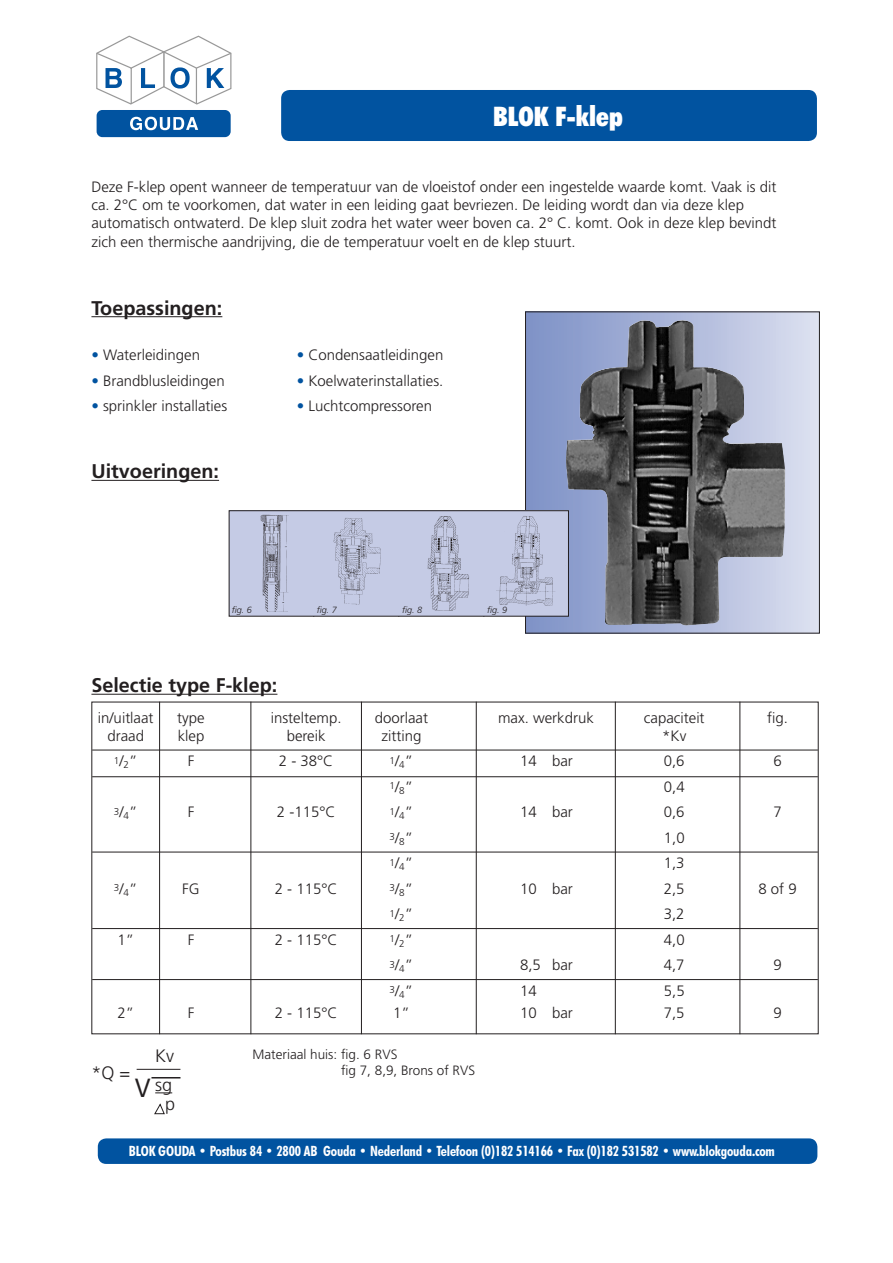
<style>
.page{position:relative;width:893px;height:1263px;background:#fff}
.page>*{position:absolute;margin:0;border:0;box-sizing:border-box;transform-origin:0 0}
.Normaal{font:300 36px "Frutiger LT";color:#231f20}
.Normaal-2{font:900 condensed 27px "Futura BT";color:#fff}
.Normaal-3{font:700 19.8px "Frutiger LT";color:#231f20}
.Normaal-4{font:300 18px "Frutiger LT";color:#231f20}
.Normaal-5{font:300 15px/18px "Frutiger LT";color:#231f20}
.Normaal-6{font:700 condensed 14.25px "Futura BT";letter-spacing:-.01em;color:#fff}
.Normaal-7{font:300 13.5px/16.2px "Frutiger LT";color:#231f20}
.Normaal-8{font:300 9.9px "Frutiger LT";color:#231f20}
.Normaal-9{font:italic 300 9px "Frutiger LT";color:#231f20}
.s1{color:#0153a0}
.s2{font-size:15px}
</style>
<div class="page">
<hr style="left:91px;top:316px;width:131px;height:1px;background:#231f20">
<hr style="left:91px;top:480px;width:128px;height:1px;background:#231f20">
<hr style="left:91px;top:694px;width:186px;height:1px;background:#231f20">
<hr style="left:92px;top:750px;width:726px;height:1px;background:#231f20">
<hr style="left:92px;top:776px;width:726px;height:1px;background:#231f20">
<hr style="left:92px;top:852px;width:726px;height:1px;background:#231f20">
<hr style="left:92px;top:928px;width:726px;height:1px;background:#231f20">
<hr style="left:92px;top:979px;width:726px;height:1px;background:#231f20">
<hr style="left:159px;top:702px;width:1px;height:332px;background:#231f20">
<hr style="left:250px;top:702px;width:1px;height:332px;background:#231f20">
<hr style="left:361px;top:702px;width:1px;height:332px;background:#231f20">
<hr style="left:476px;top:702px;width:1px;height:332px;background:#231f20">
<hr style="left:615px;top:702px;width:1px;height:332px;background:#231f20">
<hr style="left:739px;top:702px;width:1px;height:332px;background:#231f20">
<svg style="left:155px;top:1092px;width:17px;height:1px"></svg>
<svg style="left:151px;top:1077px;width:29px;height:1px"></svg>
<hr style="left:137px;top:1069px;width:43px;height:1px;background:#231f20">
<div style="left:525px;top:312px;width:294px;height:321px;background:linear-gradient(to right,#7c8fc6,#dbdfef)"></div>
<img style="left:566px;top:320px;width:219px;height:306px">
<div style="left:525px;top:311px;width:295px;height:322px;border:1px solid #231f20"></div>
<svg style="left:154px;top:1103px;width:11px;height:12px"></svg>
<div style="left:229px;top:511px;width:339px;height:105px;background:#c5cbe5"></div>
<div style="left:229px;top:510px;width:340px;height:107px;border:1px solid #231f20"></div>
<img style="left:260px;top:514px;width:28px;height:98px">
<img style="left:333px;top:518px;width:48px;height:87px">
<img style="left:427px;top:516px;width:42px;height:95px">
<img style="left:490px;top:510px;width:75px;height:96px">
<div style="left:98px;top:1138px;width:719px;height:26px;background:#0153a0;border-radius:9px"></div>
<div style="left:281px;top:90px;width:536px;height:51px;background:#0153a0;border-radius:9px"></div>
<svg style="left:96px;top:35px;width:136px;height:70px"></svg>
<div style="left:97px;top:110px;width:134px;height:27px;background:#0153a0;border-radius:6px"></div>
<svg style="left:130px;top:117px;width:68px;height:13px"></svg>
<p class="Normaal-2" style="left:493px;top:100px;width:132px">BLOK F-klep</p>
<p class="Normaal-5" style="left:91px;top:178px;width:687px">Deze F-klep opent wanneer de temperatuur van de vloeistof onder een ingestelde waarde komt. Vaak is dit ca. 2°C om te voorkomen, dat water in een leiding gaat bevriezen. De leiding wordt dan via deze klep automatisch ontwaterd. De klep sluit zodra het water weer boven ca. 2° C. komt. Ook in deze klep bevindt</p>
<p class="Normaal-5" style="left:91px;top:233px;width:486px">zich een thermische aandrijving, die de temperatuur voelt en de klep stuurt.</p>
<p class="Normaal-3" style="left:91px;top:296px;width:132px">Toepassingen:</p>
<p class="Normaal-5" style="left:91px;top:346px;width:110px"><span class="s1">•</span> Waterleidingen</p>
<p class="Normaal-5" style="left:297px;top:346px;width:148px"><span class="s1">•</span> Condensaatleidingen</p>
<p class="Normaal-5" style="left:91px;top:372px;width:135px"><span class="s1">•</span> Brandblusleidingen</p>
<p class="Normaal-5" style="left:297px;top:372px;width:148px"><span class="s1">•</span> Koelwaterinstallaties.</p>
<p class="Normaal-5" style="left:91px;top:397px;width:137px"><span class="s1">•</span> sprinkler installaties</p>
<p class="Normaal-5" style="left:297px;top:397px;width:137px"><span class="s1">•</span> Luchtcompressoren</p>
<p class="Normaal-3" style="left:91px;top:460px;width:129px">Uitvoeringen:</p>
<p class="Normaal-9" style="left:232px;top:605px;width:22px">fig. 6</p>
<p class="Normaal-9" style="left:317px;top:605px;width:22px">fig. 7</p>
<p class="Normaal-9" style="left:402px;top:605px;width:22px">fig. 8</p>
<p class="Normaal-9" style="left:487px;top:605px;width:22px">fig. 9</p>
<p class="Normaal-3" style="left:91px;top:674px;width:187px">Selectie type F-klep:</p>
<p class="Normaal-5" style="left:98px;top:709px;width:57px">in/uitlaat</p>
<p class="Normaal-5" style="left:177px;top:709px;width:29px">type</p>
<p class="Normaal-5" style="left:271px;top:709px;width:72px">insteltemp.</p>
<p class="Normaal-5" style="left:375px;top:709px;width:55px">doorlaat</p>
<p class="Normaal-5" style="left:498px;top:709px;width:97px">max. werkdruk</p>
<p class="Normaal-5" style="left:644px;top:709px;width:62px">capaciteit</p>
<p class="Normaal-5" style="left:767px;top:709px;width:22px">fig.</p>
<p class="Normaal-5" style="left:107px;top:727px;width:38px">draad</p>
<p class="Normaal-5" style="left:178px;top:727px;width:28px">klep</p>
<p class="Normaal-5" style="left:287px;top:727px;width:40px">bereik</p>
<p class="Normaal-5" style="left:381px;top:727px;width:41px">zitting</p>
<p class="Normaal-5" style="left:662px;top:727px;width:26px">*Kv</p>
<p class="Normaal-8" style="left:114px;top:757px;width:25px">1<span class="s2">/</span>2<span class="s2">”</span></p>
<p class="Normaal-5" style="left:188px;top:752px;width:8px">F</p>
<p class="Normaal-5" style="left:279px;top:752px;width:56px">2 - 38°C</p>
<p class="Normaal-8" style="left:390px;top:757px;width:25px">1<span class="s2">/</span>4<span class="s2">”</span></p>
<p class="Normaal-5" style="left:520px;top:752px;width:54px">14 bar</p>
<p class="Normaal-5" style="left:664px;top:752px;width:22px">0,6</p>
<p class="Normaal-5" style="left:773px;top:752px;width:10px">6</p>
<p class="Normaal-8" style="left:390px;top:783px;width:25px">1<span class="s2">/</span>8<span class="s2">”</span></p>
<p class="Normaal-5" style="left:664px;top:778px;width:22px">0,4</p>
<p class="Normaal-8" style="left:114px;top:808px;width:25px">3<span class="s2">/</span>4<span class="s2">”</span></p>
<p class="Normaal-5" style="left:188px;top:803px;width:8px">F</p>
<p class="Normaal-5" style="left:277px;top:803px;width:60px">2 -115°C</p>
<p class="Normaal-8" style="left:390px;top:808px;width:25px">1<span class="s2">/</span>4<span class="s2">”</span></p>
<p class="Normaal-5" style="left:520px;top:803px;width:54px">14 bar</p>
<p class="Normaal-5" style="left:664px;top:803px;width:22px">0,6</p>
<p class="Normaal-5" style="left:773px;top:803px;width:10px">7</p>
<p class="Normaal-8" style="left:390px;top:834px;width:25px">3<span class="s2">/</span>8<span class="s2">”</span></p>
<p class="Normaal-5" style="left:664px;top:829px;width:22px">1,0</p>
<p class="Normaal-8" style="left:390px;top:859px;width:25px">1<span class="s2">/</span>4<span class="s2">”</span></p>
<p class="Normaal-5" style="left:664px;top:854px;width:22px">1,3</p>
<p class="Normaal-8" style="left:114px;top:885px;width:25px">3<span class="s2">/</span>4<span class="s2">”</span></p>
<p class="Normaal-5" style="left:182px;top:880px;width:19px">FG</p>
<p class="Normaal-5" style="left:275px;top:880px;width:64px">2 - 115°C</p>
<p class="Normaal-8" style="left:390px;top:885px;width:25px">3<span class="s2">/</span>8<span class="s2">”</span></p>
<p class="Normaal-5" style="left:520px;top:880px;width:54px">10 bar</p>
<p class="Normaal-5" style="left:664px;top:880px;width:22px">2,5</p>
<p class="Normaal-5" style="left:758px;top:880px;width:40px">8 of 9</p>
<p class="Normaal-8" style="left:390px;top:910px;width:25px">1<span class="s2">/</span>2<span class="s2">”</span></p>
<p class="Normaal-5" style="left:664px;top:905px;width:22px">3,2</p>
<p class="Normaal-5" style="left:117px;top:931px;width:18px">1”</p>
<p class="Normaal-5" style="left:188px;top:931px;width:8px">F</p>
<p class="Normaal-5" style="left:275px;top:931px;width:64px">2 - 115°C</p>
<p class="Normaal-8" style="left:390px;top:936px;width:25px">1<span class="s2">/</span>2<span class="s2">”</span></p>
<p class="Normaal-5" style="left:664px;top:931px;width:22px">4,0</p>
<p class="Normaal-8" style="left:390px;top:961px;width:25px">3<span class="s2">/</span>4<span class="s2">”</span></p>
<p class="Normaal-5" style="left:520px;top:956px;width:54px">8,5 bar</p>
<p class="Normaal-5" style="left:664px;top:956px;width:22px">4,7</p>
<p class="Normaal-5" style="left:773px;top:956px;width:10px">9</p>
<p class="Normaal-8" style="left:390px;top:987px;width:25px">3<span class="s2">/</span>4<span class="s2">”</span></p>
<p class="Normaal-5" style="left:520px;top:982px;width:18px">14</p>
<p class="Normaal-5" style="left:664px;top:982px;width:22px">5,5</p>
<p class="Normaal-5" style="left:117px;top:1004px;width:18px">2”</p>
<p class="Normaal-5" style="left:188px;top:1004px;width:8px">F</p>
<p class="Normaal-5" style="left:275px;top:1004px;width:64px">2 - 115°C</p>
<p class="Normaal-5" style="left:393px;top:1004px;width:18px">1”</p>
<p class="Normaal-5" style="left:520px;top:1004px;width:54px">10 bar</p>
<p class="Normaal-5" style="left:664px;top:1004px;width:22px">7,5</p>
<p class="Normaal-5" style="left:773px;top:1004px;width:10px">9</p>
<p class="Normaal-4" style="left:155px;top:1045px;width:20px">Kv</p>
<p class="Normaal-4" style="left:91px;top:1063px;width:40px">*Q =</p>
<p class="Normaal-4" style="left:155px;top:1075px;width:19px">sg</p>
<p class="Normaal-4" style="left:165px;top:1093px;width:12px">p</p>
<p class="Normaal-7" style="left:341px;top:1046px;width:136px;text-indent:-89px">Materiaal huis: fig. 6 RVS<br>fig 7, 8,9, Brons of RVS</p>
<p class="Normaal" style="left:135px;top:1064px;width:17px">v</p>
<p class="Normaal-6" style="left:129px;top:1143px;width:647px">BLOK GOUDA • Postbus 84 • 2800 AB Gouda • Nederland • Telefoon (0)182 514166 • Fax (0)182 531582 • www.blokgouda.com</p>
</div>
